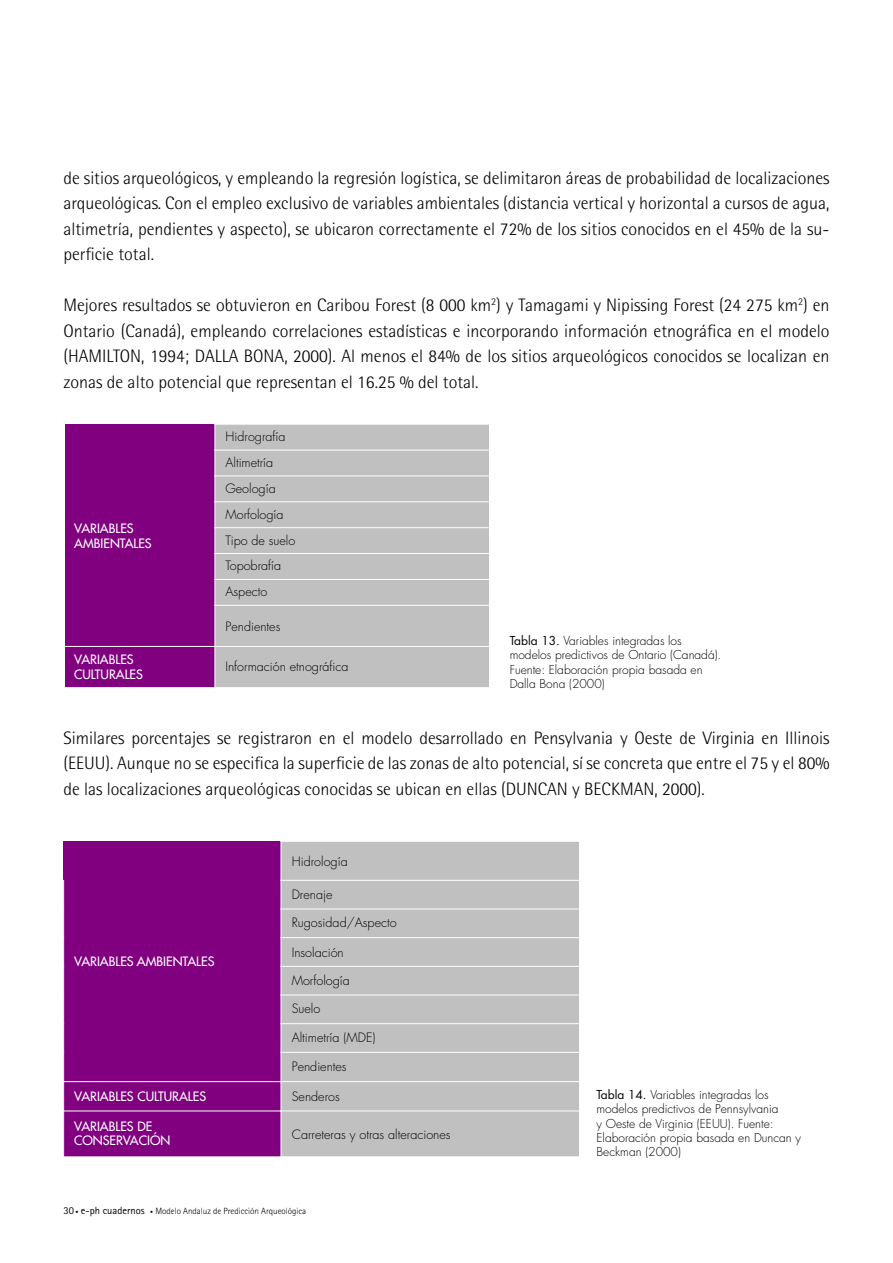
<style>
.page{position:relative;width:893px;height:1263px;background:#fff}
.page>*{position:absolute;margin:0;border:0;box-sizing:border-box;transform-origin:0 0}
.t1{font:300 18px/25.5px "Rotis Semi Sans";color:#000;text-align:justify}
.t2{font:300 12.6px/26px "Futura";color:#000}
.t3{font:12.6px/14.7px "Futura";color:#fff}
.t4{font:300 12px/14.4px "Futura";color:#000}
.t5{font:300 9px "Rotis Sans Serif";color:#000}
.s1{font-weight:400}
.s2{font-weight:400;font-size:10.5px}
.s3{font-weight:400;font-size:6px}
</style>
<div class="page">
<div style="left:66px;top:424px;width:149px;height:222px;background:#800080"></div>
<div style="left:215px;top:424px;width:273px;height:26px;background:#c0c0c0"></div>
<div style="left:215px;top:450px;width:273px;height:26px;background:#c0c0c0"></div>
<div style="left:215px;top:476px;width:273px;height:25px;background:#c0c0c0"></div>
<div style="left:215px;top:501px;width:273px;height:26px;background:#c0c0c0"></div>
<div style="left:215px;top:527px;width:273px;height:26px;background:#c0c0c0"></div>
<div style="left:215px;top:553px;width:273px;height:26px;background:#c0c0c0"></div>
<div style="left:215px;top:579px;width:273px;height:26px;background:#c0c0c0"></div>
<div style="left:215px;top:605px;width:273px;height:41px;background:#c0c0c0"></div>
<div style="left:66px;top:646px;width:149px;height:41px;background:#800080"></div>
<div style="left:215px;top:646px;width:273px;height:41px;background:#c0c0c0"></div>
<hr style="left:215px;top:424px;width:273px;height:1px;background:#fff">
<hr style="left:215px;top:449px;width:273px;height:1px;background:#fff">
<hr style="left:215px;top:475px;width:273px;height:1px;background:#fff">
<hr style="left:215px;top:501px;width:273px;height:1px;background:#fff">
<hr style="left:215px;top:527px;width:273px;height:1px;background:#fff">
<hr style="left:215px;top:553px;width:273px;height:1px;background:#fff">
<hr style="left:215px;top:579px;width:273px;height:1px;background:#fff">
<svg style="left:214px;top:424px;width:1px;height:181px"></svg>
<hr style="left:215px;top:605px;width:273px;height:1px;background:#fff">
<hr style="left:214px;top:605px;width:1px;height:41px;background:#fff">
<hr style="left:66px;top:646px;width:149px;height:1px;background:#fff">
<hr style="left:215px;top:646px;width:273px;height:1px;background:#fff">
<hr style="left:214px;top:646px;width:1px;height:41px;background:#fff">
<div style="left:64px;top:841px;width:217px;height:240px;background:#800080"></div>
<div style="left:281px;top:841px;width:297px;height:39px;background:#c0c0c0"></div>
<div style="left:281px;top:880px;width:297px;height:28px;background:#c0c0c0"></div>
<div style="left:281px;top:908px;width:297px;height:29px;background:#c0c0c0"></div>
<div style="left:281px;top:937px;width:297px;height:29px;background:#c0c0c0"></div>
<div style="left:281px;top:966px;width:297px;height:28px;background:#c0c0c0"></div>
<div style="left:281px;top:994px;width:297px;height:29px;background:#c0c0c0"></div>
<div style="left:281px;top:1023px;width:297px;height:29px;background:#c0c0c0"></div>
<div style="left:281px;top:1052px;width:297px;height:29px;background:#c0c0c0"></div>
<div style="left:64px;top:1081px;width:217px;height:29px;background:#800080"></div>
<div style="left:281px;top:1081px;width:297px;height:29px;background:#c0c0c0"></div>
<div style="left:64px;top:1110px;width:217px;height:46px;background:#800080"></div>
<div style="left:281px;top:1110px;width:297px;height:46px;background:#c0c0c0"></div>
<hr style="left:281px;top:841px;width:297px;height:1px;background:#fff">
<hr style="left:280px;top:841px;width:1px;height:39px;background:#fff">
<hr style="left:281px;top:879px;width:297px;height:1px;background:#fff">
<hr style="left:281px;top:908px;width:297px;height:1px;background:#fff">
<hr style="left:281px;top:937px;width:297px;height:1px;background:#fff">
<hr style="left:281px;top:965px;width:297px;height:1px;background:#fff">
<hr style="left:281px;top:994px;width:297px;height:1px;background:#fff">
<hr style="left:281px;top:1023px;width:297px;height:1px;background:#fff">
<hr style="left:281px;top:1051px;width:297px;height:1px;background:#fff">
<hr style="left:64px;top:1081px;width:217px;height:1px;background:#fff">
<svg style="left:63px;top:880px;width:1px;height:230px"></svg>
<hr style="left:281px;top:1081px;width:297px;height:1px;background:#fff">
<svg style="left:280px;top:880px;width:1px;height:230px"></svg>
<hr style="left:64px;top:1110px;width:217px;height:1px;background:#fff">
<hr style="left:281px;top:1110px;width:297px;height:1px;background:#fff">
<hr style="left:280px;top:1110px;width:1px;height:46px;background:#fff">
<p class="t1" style="left:63px;top:165px;width:767px">de sitios arqueológicos, y empleando la regresión logística, se delimitaron áreas de probabilidad de localizaciones arqueológicas. Con el empleo exclusivo de variables ambientales (distancia vertical y horizontal a cursos de agua, altimetría, pendientes y aspecto), se ubicaron correctamente el 72% de los sitios conocidos en el 45% de la su&shy;perficie total.</p>
<p class="t1" style="left:63px;top:292px;width:767px">Mejores resultados se obtuvieron en Caribou Forest (8 000 km<sup>2</sup>) y Tamagami y Nipissing Forest (24 275 km<sup>2</sup>) en Ontario (Canadá), empleando correlaciones estadísticas e incorporando información etnográfica en el modelo (HAMILTON, 1994; DALLA BONA, 2000). Al menos el 84% de los sitios arqueológicos conocidos se localizan en zonas de alto potencial que representan el 16.25 % del total.</p>
<p class="t3" style="left:74px;top:520px;width:79px">VARIABLES<br>AMBIENTALES</p>
<p class="t2" style="left:225px;top:424px;width:71px">Hidrografía<br>Altimetría<br>Geología<br>Morfología<br>Tipo de suelo</p>
<p class="t2" style="left:225px;top:552px;width:57px">Topobrafía<br>Aspecto</p>
<p class="t2" style="left:225px;top:613px;width:56px">Pendientes</p>
<p class="t3" style="left:74px;top:651px;width:70px">VARIABLES<br>CULTURALES</p>
<p class="t2" style="left:225px;top:653px;width:125px">Información etnográfica</p>
<p class="t4" style="left:509px;top:633px;width:213px"><span class="s1">Tabla 13.</span> Variables integradas los modelos predictivos de Ontario (Canadá).<br>Fuente: Elaboración propia basada en Dalla Bona (2000)</p>
<p class="t1" style="left:63px;top:724px;width:767px">Similares porcentajes se registraron en el modelo desarrollado en Pensylvania y Oeste de Virginia en Illinois (EEUU). Aunque no se especifica la superficie de las zonas de alto potencial, sí se concreta que entre el 75 y el 80% de las localizaciones arqueológicas conocidas se ubican en ellas (DUNCAN y BECKMAN, 2000).</p>
<p class="t3" style="left:74px;top:954px;width:142px">VARIABLES AMBIENTALES</p>
<p class="t2" style="left:291px;top:848px;width:57px">Hidrología</p>
<p class="t2" style="left:291px;top:881px;width:42px">Drenaje</p>
<p class="t2" style="left:291px;top:909px;width:106px">Rugosidad/Aspecto</p>
<p class="t2" style="left:291px;top:938px;width:54px">Insolación</p>
<p class="t2" style="left:291px;top:967px;width:60px">Morfología</p>
<p class="t2" style="left:291px;top:995px;width:30px">Suelo</p>
<p class="t2" style="left:291px;top:1023px;width:85px">Altimetría (MDE)</p>
<p class="t2" style="left:291px;top:1053px;width:56px">Pendientes</p>
<p class="t3" style="left:74px;top:1088px;width:133px">VARIABLES CULTURALES</p>
<p class="t2" style="left:291px;top:1083px;width:50px">Senderos</p>
<p class="t3" style="left:74px;top:1118px;width:98px">VARIABLES DE<br>CONSERVACIÓN</p>
<p class="t2" style="left:291px;top:1120px;width:160px">Carreteras y otras alteraciones</p>
<p class="t5" style="left:63px;top:1205px;width:244px"><span class="s2">30</span> <span class="s3">•</span> <span class="s2">e-ph cuadernos</span> <span class="s3">•</span> Modelo Andaluz de Predicción Arqueológica</p>
<p class="t4" style="left:596px;top:1086px;width:206px"><span class="s1">Tabla 14.</span> Variables integradas los modelos predictivos de Pennsylvania<br>y Oeste de Virginia (EEUU). Fuente:<br>Elaboración propia basada en Duncan y<br>Beckman (2000)</p>
</div>
